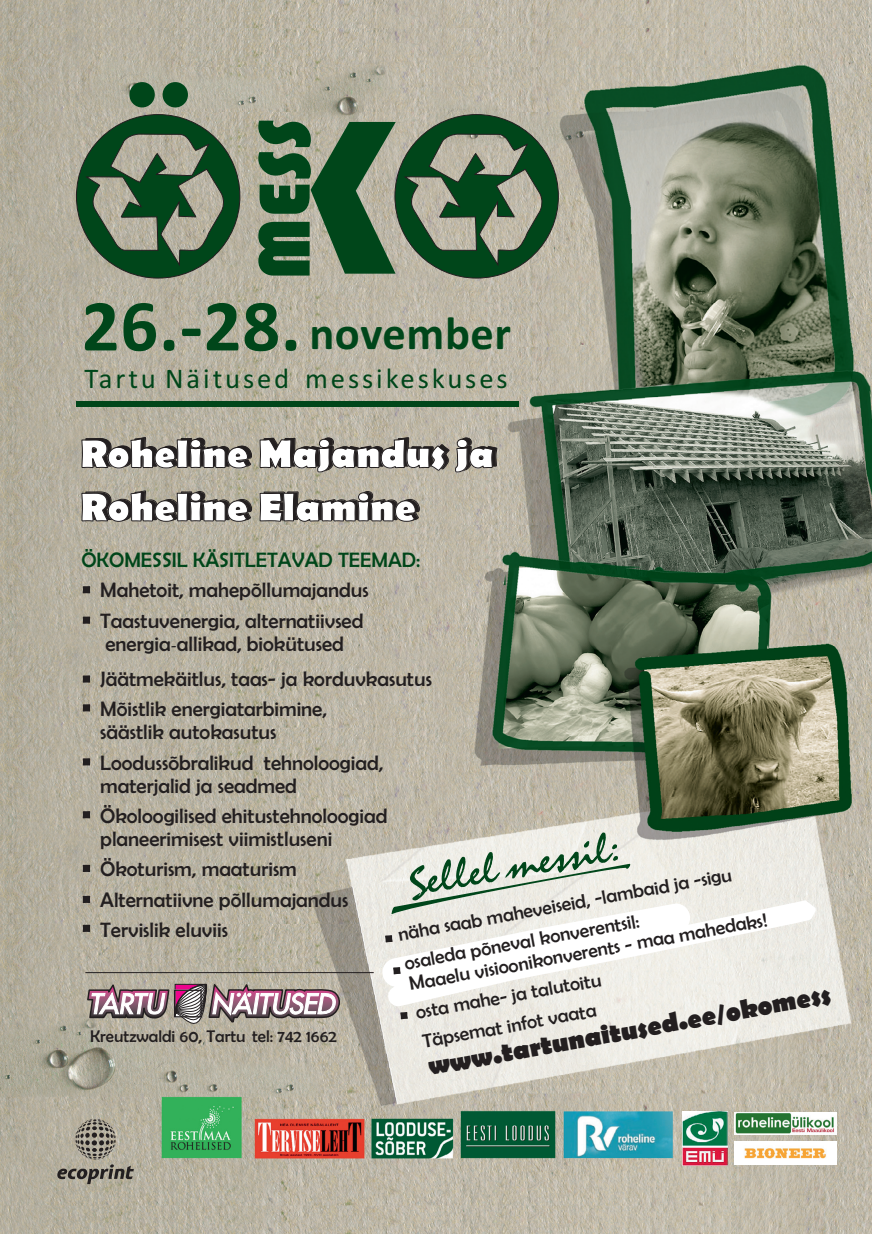
<style>
.page{position:relative;width:872px;height:1234px;background:#fff}
.page>*{position:absolute;margin:0;border:0;box-sizing:border-box;transform-origin:0 0}
.t1{font:700 73.8px "Calibri";color:#00461a}
.t2{font:700 46.65px "Calibri";letter-spacing:.01em;color:#00461a}
.t3{font:43.2px "Staccato 222 BT";color:#00461a;scale:1.09 1}
.t4{font:700 40.2px/53.2px "Berlin Sans FB";color:#fff}
.t5{font:28.65px "Calibri";letter-spacing:.1em;color:#00461a}
.t6{font:700 27px "Berlin Sans FB";color:#231f20}
.t7{font:21px/30.3px "Berlin Sans FB";color:#231f20}
.t8{font:21px "Berlin Sans FB";color:#00461a}
.t9{font:21px "Arno Pro";color:#231f20}
.t10{font:19.5px/29.5px "Berlin Sans FB";color:#231f20}
.t11{font:17.1px "Berlin Sans FB";color:#231f20}
.s1{font-size:73.8px}
</style>
<div class="page">
<img style="left:0;top:0;width:872px;height:1233px">
<svg style="left:76px;top:114px;width:165px;height:165px;background:#627c61"></svg>
<svg style="left:129px;top:82px;width:59px;height:25px"></svg>
<svg style="left:258px;top:114px;width:301px;height:165px;background:#5c7b5e"></svg>
<svg style="left:57px;top:1118px;width:77px;height:65px;background:#9a9487"></svg>
<img style="left:734px;top:1111px;width:102px;height:22px">
<img style="left:734px;top:1140px;width:102px;height:23px">
<img style="left:682px;top:1111px;width:45px;height:54px">
<svg style="left:83px;top:586px;width:7px;height:7px"></svg>
<svg style="left:83px;top:616px;width:7px;height:7px"></svg>
<svg style="left:83px;top:675px;width:7px;height:7px"></svg>
<svg style="left:83px;top:704px;width:7px;height:7px"></svg>
<svg style="left:83px;top:758px;width:7px;height:7px"></svg>
<svg style="left:83px;top:810px;width:7px;height:8px"></svg>
<svg style="left:83px;top:864px;width:7px;height:7px"></svg>
<svg style="left:83px;top:895px;width:7px;height:7px"></svg>
<svg style="left:82px;top:434px;width:170px;height:34px;background:#928d81"></svg>
<svg style="left:260px;top:437px;width:189px;height:35px;background:#989286"></svg>
<svg style="left:455px;top:437px;width:42px;height:35px"></svg>
<svg style="left:82px;top:487px;width:170px;height:34px;background:#938e81"></svg>
<svg style="left:260px;top:484px;width:159px;height:37px;background:#999487"></svg>
<svg style="left:390px;top:863px;width:242px;height:37px;background:#e2e3db"></svg>
<div style="left:77px;top:401px;width:442px;height:6px;background:#00461a"></div>
<svg style="left:381px;top:900px;width:434px;height:106px;fill:#f1efe8"></svg>
<svg style="left:86px;top:966px;width:255px;height:93px;background:#afa29b"></svg>
<svg style="left:83px;top:924px;width:7px;height:7px"></svg>
<hr style="left:85px;top:972px;width:289px;height:1px;background:#231f20">
<svg style="left:400px;top:1011px;width:8px;height:8px"></svg>
<svg style="left:385px;top:934px;width:7px;height:8px"></svg>
<svg style="left:393px;top:966px;width:8px;height:8px"></svg>
<h2 class="t2" style="left:120px;top:305px;width:392px"><span class="s1">6 8</span> november</h2>
<h3 class="t5" style="left:84px;top:361px;width:425px">Tartu Näitused messikeskuses</h3>
<h1 class="t1" style="left:82px;top:282px;width:221px">2 .-2 .</h1>
<h3 class="t4" style="left:80px;top:428px;width:415px">Roheline Majandus ja<br>Roheline Elamine</h3>
<p class="t8" style="left:81px;top:548px;width:340px">ÖKOMESSIL KÄSITLETAVAD TEEMAD:</p>
<p class="t7" style="left:100px;top:574px;width:270px">Mahetoit, mahepõllumajandus<br>Taastuvenergia, alternatiivsed</p>
<p class="t7" style="left:100px;top:625px;width:333px;line-height:35.1px">energia allikad, biokütused<br>Jäätmekäitlus, taas- ja korduvkasutus</p>
<p class="t7" style="left:100px;top:697px;width:228px;line-height:23px">Mõistlik energiatarbimine, säästlik autokasutus</p>
<p class="t7" style="left:100px;top:750px;width:285px;line-height:23px">Loodussõbralikud tehnoloogiad, materjalid ja seadmed</p>
<p class="t7" style="left:100px;top:804px;width:289px;line-height:23px">Ökoloogilised ehitustehnoloogiad planeerimisest viimistluseni</p>
<p class="t7" style="left:100px;top:853px;width:250px">Ökoturism, maaturism<br>Alternatiivne põllumajandus<br>Tervislik eluviis</p>
<p class="t9" style="left:171px;top:631px;width:8px">-</p>
<h3 class="t3" style="left:404px;top:859px;width:200px;rotate:-10deg">Sellel messil:</h3>
<p class="t10" style="left:395px;top:918px;width:340px;rotate:-10deg">näha saab maheveiseid, -lambaid ja -sigu osaleda põneval konverentsil:</p>
<p class="t10" style="left:407px;top:968px;width:365px;rotate:-10deg">Maaelu visioonikonverents - maa mahedaks! osta mahe- ja talutoitu<br>Täpsemat infot vaata</p>
<p class="t6" style="left:426px;top:1055px;width:410px;rotate:-10deg">www.tartunaitused.ee/okomess</p>
<p class="t11" style="left:90px;top:1027px;width:248px">Kreutzwaldi 60, Tartu tel: 742 1662</p>
</div>
